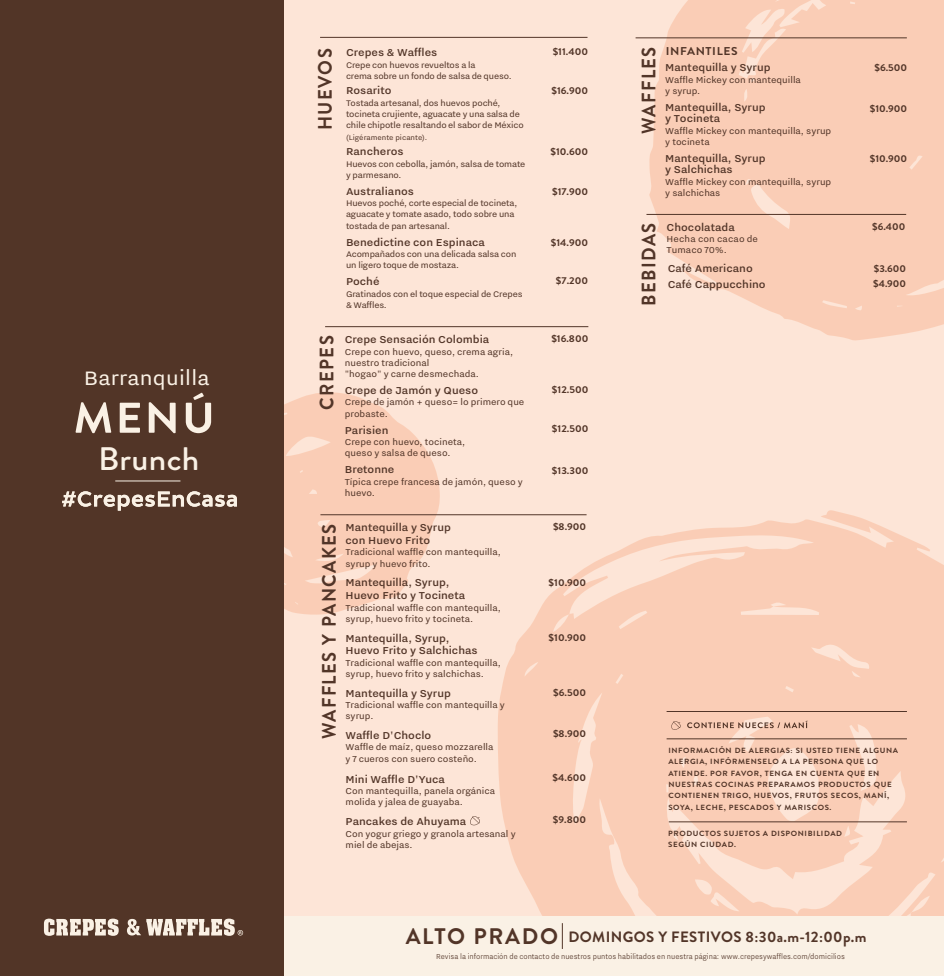
<style>
.page{position:relative;width:944px;height:976px;background:#fff}
.page>*{position:absolute;margin:0;border:0;box-sizing:border-box;transform-origin:0 0}
.t1{font:500 32.55px "Brandon Grotesque";letter-spacing:.01em;color:#faf1e5;scale:1.06 1}
.t2{font:24px "Nitti Grotesk";letter-spacing:.01em;color:#faf1e5;scale:1.06 1}
.t3{font:700 19.5px "Brandon Grotesque";letter-spacing:.075em;color:#523528;scale:.94 1}
.t4{font:700 15px "Brandon Grotesque";letter-spacing:.025em;color:#523528}
.t5{font:500 12.75px/12.8px "Nitti Grotesk";color:#523528;scale:1.06 1}
.t6{font:700 11.4px "Brandon Grotesque";letter-spacing:.05em;color:#523528;scale:1.06 1}
.t7{font:10.65px/11.2px "Nitti Grotesk";color:#523528;scale:1.06 1}
.t8{font:10.05px/11.2px "Nitti Grotesk";letter-spacing:-.015em;color:#523528;scale:1.06 1}
.t9{font:700 9.9px "Brandon Grotesque";color:#523528;scale:1.08 1}
.t10{font:700 9.9px/15.6px "Brandon Grotesque";color:#523528;scale:1.06 1}
.t11{font:300 9px "Nitti Grotesk";color:#523528}
.t12{font:8.55px "Nitti Grotesk";color:#523528;scale:1.06 1}
.t13{font:700 7.5px/11.2px "Brandon Grotesque";letter-spacing:.075em;color:#523528;scale:1.06 1}
.s1{font-size:22.5px}
</style>
<div class="page">
<div style="left:246px;top:0;width:698px;height:976px;background:#fde5d7"></div>
<svg style="left:649px;top:0;width:295px;height:340px;background:#fad0ba"></svg>
<svg style="left:498px;top:510px;width:446px;height:406px;fill:#facdb6"></svg>
<svg style="left:284px;top:392px;width:156px;height:222px;fill:#facdb6"></svg>
<div style="left:0;top:0;width:284px;height:976px;background:#523527"></div>
<hr style="left:646px;top:214px;width:260px;height:1px;background:#523528">
<hr style="left:325px;top:326px;width:263px;height:1px;background:#523528">
<hr style="left:320px;top:514px;width:266px;height:1px;background:#523528">
<hr style="left:635px;top:37px;width:271px;height:1px;background:#523528">
<hr style="left:320px;top:37px;width:267px;height:1px;background:#523528">
<hr style="left:666px;top:738px;width:241px;height:1px;background:#523528">
<hr style="left:666px;top:711px;width:241px;height:1px;background:#523528">
<svg style="left:687px;top:720px;width:120px;height:8px"></svg>
<svg style="left:671px;top:721px;width:10px;height:8px"></svg>
<svg style="left:470px;top:816px;width:10px;height:9px"></svg>
<div style="left:284px;top:916px;width:660px;height:60px;background:#faf1e5"></div>
<svg style="left:75px;top:402px;width:36px;height:31px"></svg>
<svg style="left:120px;top:403px;width:20px;height:30px"></svg>
<svg style="left:149px;top:402px;width:27px;height:31px"></svg>
<svg style="left:186px;top:392px;width:25px;height:41px"></svg>
<hr style="left:115px;top:480px;width:65px;height:1px;background:#faf1e5">
<hr style="left:668px;top:821px;width:239px;height:1px;background:#523528">
<svg style="left:62px;top:491px;width:175px;height:19px"></svg>
<svg style="left:127px;top:918px;width:116px;height:17px"></svg>
<svg style="left:44px;top:918px;width:75px;height:17px"></svg>
<svg style="left:562px;top:923px;width:1px;height:26px"></svg>
<h2 class="t2" style="left:84px;top:365px;width:120px">Barranquilla</h2>
<h1 class="t1" style="left:98px;top:436px;width:97px">Brunch</h1>
<h3 class="t3" style="left:311px;top:130px;width:89px;rotate:-90deg">HUEVOS</h3>
<p class="t5" style="left:346px;top:46px;width:88px">Crepes &amp; Waffles</p>
<p class="t8" style="left:346px;top:59px;width:158px">Crepe con huevos revueltos a la<br>crema sobre un fondo de salsa de queso.</p>
<p class="t5" style="left:346px;top:84px;width:44px">Rosarito</p>
<p class="t8" style="left:346px;top:97px;width:169px">Tostada artesanal, dos huevos poché, tocineta crujiente, aguacate y una salsa de chile chipotle resaltando el sabor de México</p>
<p class="t12" style="left:346px;top:132px;width:78px">(Ligéramente picante).</p>
<p class="t5" style="left:346px;top:145px;width:56px">Rancheros</p>
<p class="t8" style="left:346px;top:158px;width:171px">Huevos con cebolla, jamón, salsa de tomate y parmesano.</p>
<p class="t5" style="left:346px;top:185px;width:66px">Australianos</p>
<p class="t8" style="left:346px;top:197px;width:163px">Huevos poché, corte especial de tocineta, aguacate y tomate asado, todo sobre una tostada de pan artesanal.</p>
<p class="t5" style="left:346px;top:235px;width:133px">Benedictine con Espinaca</p>
<p class="t8" style="left:346px;top:248px;width:162px">Acompañados con una delicada salsa con un ligero toque de mostaza.</p>
<p class="t5" style="left:346px;top:275px;width:33px">Poché</p>
<p class="t8" style="left:346px;top:288px;width:168px">Gratinados con el toque especial de Crepes &amp; Waffles.</p>
<h3 class="t3" style="left:313px;top:409px;width:80px;rotate:-90deg">CREPES</h3>
<p class="t5" style="left:345px;top:333px;width:138px">Crepe Sensación Colombia</p>
<p class="t7" style="left:345px;top:345px;width:160px">Crepe con huevo, queso, crema agria, nuestro tradicional<br>"hogao" y carne desmechada.</p>
<p class="t5" style="left:345px;top:384px;width:127px">Crepe de Jamón y Queso</p>
<p class="t7" style="left:345px;top:396px;width:171px">Crepe de jamón + queso= lo primero que probaste.</p>
<p class="t5" style="left:345px;top:423px;width:43px">Parisien</p>
<p class="t7" style="left:345px;top:436px;width:115px">Crepe con huevo, tocineta, queso y salsa de queso.</p>
<p class="t5" style="left:345px;top:463px;width:48px">Bretonne</p>
<p class="t7" style="left:345px;top:475px;width:169px">Típica crepe francesa de jamón, queso y huevo.</p>
<h3 class="t3" style="left:315px;top:739px;width:231px;rotate:-90deg">WAFFLES Y PANCAKES</h3>
<p class="t5" style="left:345px;top:521px;width:101px">Mantequilla y Syrup con Huevo Frito</p>
<p class="t7" style="left:345px;top:546px;width:148px">Tradicional waffle con mantequilla, syrup y huevo frito.</p>
<p class="t5" style="left:345px;top:576px;width:114px">Mantequilla, Syrup,<br>Huevo Frito y Tocineta</p>
<p class="t7" style="left:345px;top:601px;width:148px">Tradicional waffle con mantequilla, syrup, huevo frito y tocineta.</p>
<p class="t5" style="left:345px;top:631px;width:126px">Mantequilla, Syrup,<br>Huevo Frito y Salchichas</p>
<p class="t7" style="left:345px;top:656px;width:148px">Tradicional waffle con mantequilla, syrup, huevo frito y salchichas.</p>
<p class="t5" style="left:345px;top:686px;width:101px">Mantequilla y Syrup</p>
<p class="t7" style="left:345px;top:699px;width:152px">Tradicional waffle con mantequilla y syrup.</p>
<p class="t5" style="left:345px;top:729px;width:82px">Waffle D'Choclo</p>
<p class="t7" style="left:345px;top:741px;width:141px">Waffle de maíz, queso mozzarella y 7 cueros con suero costeño.</p>
<p class="t5" style="left:345px;top:772px;width:95px">Mini Waffle D'Yuca</p>
<p class="t7" style="left:345px;top:785px;width:143px">Con mantequilla, panela orgánica molida y jalea de guayaba.</p>
<p class="t5" style="left:345px;top:815px;width:115px">Pancakes de Ahuyama</p>
<p class="t7" style="left:345px;top:827px;width:162px">Con yogur griego y granola artesanal y miel de abejas.</p>
<p class="t9" style="left:552px;top:45px;width:34px">$11.400</p>
<p class="t9" style="left:551px;top:83px;width:35px">$16.900</p>
<p class="t9" style="left:550px;top:145px;width:36px">$10.600</p>
<p class="t9" style="left:552px;top:184px;width:35px">$17.900</p>
<p class="t9" style="left:551px;top:236px;width:36px">$14.900</p>
<p class="t9" style="left:556px;top:274px;width:31px">$7.200</p>
<p class="t9" style="left:551px;top:332px;width:36px">$16.800</p>
<p class="t9" style="left:552px;top:383px;width:35px">$12.500</p>
<p class="t9" style="left:552px;top:422px;width:35px">$12.500</p>
<p class="t9" style="left:552px;top:463px;width:35px">$13.300</p>
<p class="t9" style="left:553px;top:520px;width:32px">$8.900</p>
<p class="t9" style="left:548px;top:575px;width:36px">$10.900</p>
<p class="t9" style="left:548px;top:630px;width:36px">$10.900</p>
<p class="t9" style="left:553px;top:685px;width:32px">$6.500</p>
<p class="t9" style="left:553px;top:727px;width:32px">$8.900</p>
<p class="t9" style="left:552px;top:770px;width:32px">$4.600</p>
<p class="t9" style="left:553px;top:812px;width:32px">$9.800</p>
<h3 class="t3" style="left:635px;top:134px;width:94px;rotate:-90deg">WAFFLES</h3>
<h3 class="t3" style="left:635px;top:306px;width:90px;rotate:-90deg">BEBIDAS</h3>
<p class="t6" style="left:665px;top:44px;width:69px">INFANTILES</p>
<p class="t5" style="left:665px;top:61px;width:101px">Mantequilla y Syrup</p>
<p class="t7" style="left:665px;top:74px;width:129px">Waffle Mickey con mantequilla y syrup.</p>
<p class="t5" style="left:665px;top:102px;width:96px;line-height:11.2px">Mantequilla, Syrup y Tocineta</p>
<p class="t7" style="left:665px;top:125px;width:158px">Waffle Mickey con mantequilla, syrup y tocineta</p>
<p class="t5" style="left:665px;top:152px;width:96px;line-height:11.2px">Mantequilla, Syrup y Salchichas</p>
<p class="t7" style="left:665px;top:175px;width:158px">Waffle Mickey con mantequilla, syrup y salchichas</p>
<p class="t5" style="left:666px;top:221px;width:66px">Chocolatada</p>
<p class="t7" style="left:666px;top:233px;width:88px">Hecha con cacao de<br>Tumaco 70%.</p>
<p class="t9" style="left:874px;top:60px;width:32px">$6.500</p>
<p class="t9" style="left:869px;top:102px;width:36px">$10.900</p>
<p class="t9" style="left:869px;top:152px;width:36px">$10.900</p>
<p class="t10" style="left:872px;top:219px;width:33px">$6.400</p>
<p class="t5" style="left:667px;top:261px;width:94px;line-height:15.6px">Café Americano<br>Café Cappucchino</p>
<p class="t10" style="left:873px;top:260px;width:33px">$3.600 $4.900</p>
<p class="t13" style="left:668px;top:745px;width:218px">INFORMACIÓN DE ALERGIAS: SI USTED TIENE ALGUNA ALERGIA, INFÓRMENSELO A LA PERSONA QUE LO ATIENDE. POR FAVOR, TENGA EN CUENTA QUE EN NUESTRAS COCINAS PREPARAMOS PRODUCTOS QUE CONTIENEN TRIGO, HUEVOS, FRUTOS SECOS, MANÍ, SOYA, LECHE, PESCADOS Y MARISCOS.</p>
<p class="t13" style="left:668px;top:828px;width:166px">PRODUCTOS SUJETOS A DISPONIBILIDAD<br>SEGÚN CIUDAD.</p>
<h3 class="t4" style="left:405px;top:926px;width:462px"><span class="s1">ALTO PRADO</span> DOMINGOS Y FESTIVOS 8:30a.m-12:00p.m</h3>
<p class="t11" style="left:436px;top:951px;width:410px">Revisa la información de contacto de nuestros puntos habilitados en nuestra página: www.crepesywaffles.com/domicilios</p>
</div>
